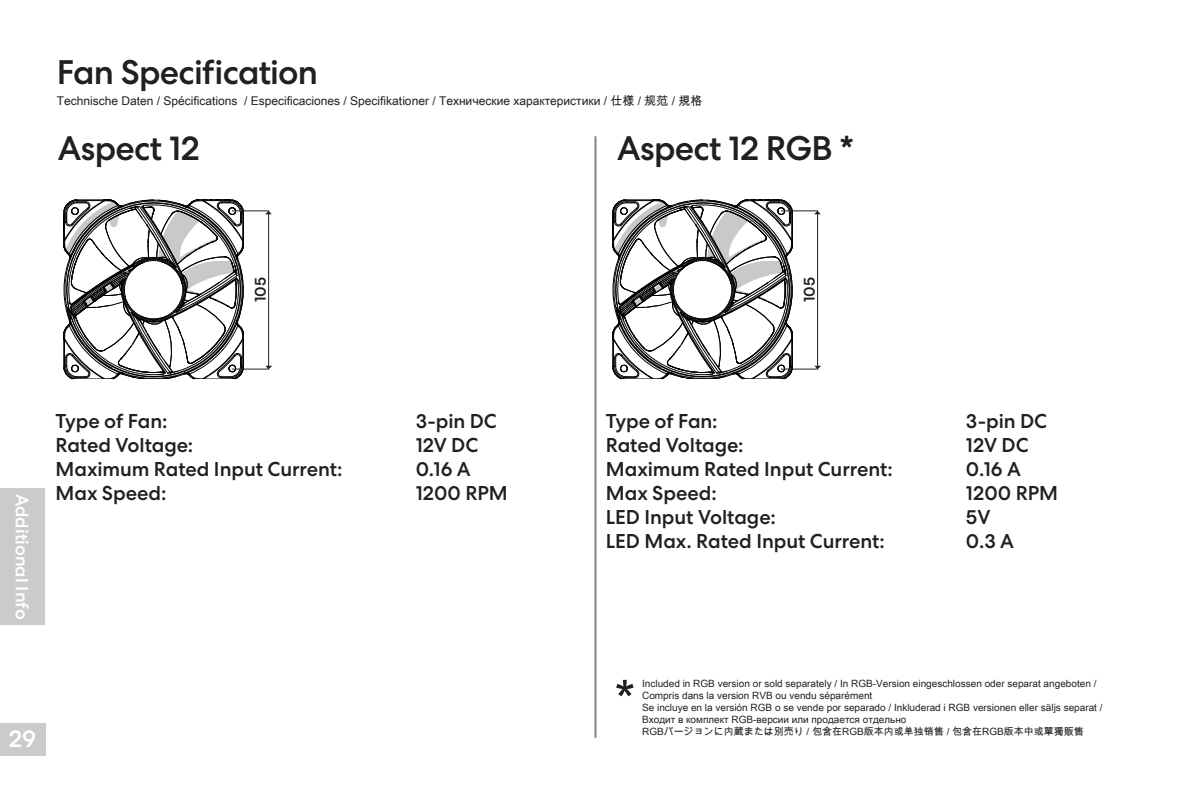
<style>
.page{position:relative;width:1191px;height:806px;background:#fff}
.page>*{position:absolute;margin:0;border:0;box-sizing:border-box;transform-origin:0 0}
.t1{font:54px "Arial Unicode MS";color:#231f20}
.t2{font:500 34px "Centra No 2";letter-spacing:-.02em;color:#231f20}
.t3{font:500 24px "Centra No 2";color:#fff}
.t4{font:500 20px "Centra No 2";letter-spacing:-.005em;color:#231f20}
.t5{font:500 18px "Centra No 2";color:#fff}
.t6{font:500 15.8px "Centra No 2";letter-spacing:-.005em;color:#231f20}
.t7{font:12px "Arial Unicode MS";color:#231f20}
.t8{font:10px/12px "Arial Unicode MS";color:#231f20}
</style>
<div class="page">
<div style="left:0;top:722px;width:45px;height:32px;background:#c9cbcc"></div>
<hr style="left:594px;top:136px;width:2px;height:601px;background:#818385">
<div style="left:0;top:488px;width:45px;height:136px;background:#c9cbcc"></div>
<svg style="left:63px;top:199px;width:209px;height:181px"></svg>
<svg style="left:612px;top:199px;width:209px;height:181px"></svg>
<h2 class="t2" style="left:57px;top:58px;width:263px">Fan Specification</h2>
<p class="t7" style="left:57px;top:92px;width:647px">Technische Daten / Spécifications / Especificaciones / Specifikationer / Технические характеристики / 仕様 / 规范 / 規格</p>
<h2 class="t2" style="left:58px;top:134px;width:143px">Aspect 12</h2>
<h3 class="t6" style="left:254px;top:302px;width:27px;rotate:-90deg">105</h3>
<h2 class="t2" style="left:617px;top:134px;width:238px">Aspect 12 RGB *</h2>
<h3 class="t6" style="left:803px;top:302px;width:27px;rotate:-90deg">105</h3>
<h3 class="t5" style="left:29px;top:493px;width:127px;rotate:90deg">Additional Info</h3>
<h3 class="t4" style="left:56px;top:413px;width:113px">Type of Fan:</h3>
<h3 class="t4" style="left:416px;top:413px;width:83px">3-pin DC</h3>
<h3 class="t4" style="left:56px;top:437px;width:139px">Rated Voltage:</h3>
<h3 class="t4" style="left:416px;top:437px;width:64px">12V DC</h3>
<h3 class="t4" style="left:56px;top:461px;width:288px">Maximum Rated Input Current:</h3>
<h3 class="t4" style="left:416px;top:461px;width:57px">0.16 A</h3>
<h3 class="t4" style="left:56px;top:485px;width:112px">Max Speed:</h3>
<h3 class="t4" style="left:416px;top:485px;width:94px">1200 RPM</h3>
<h3 class="t3" style="left:9px;top:728px;width:29px">29</h3>
<h3 class="t4" style="left:606px;top:413px;width:113px">Type of Fan:</h3>
<h3 class="t4" style="left:966px;top:413px;width:83px">3-pin DC</h3>
<h3 class="t4" style="left:606px;top:437px;width:139px">Rated Voltage:</h3>
<h3 class="t4" style="left:966px;top:437px;width:64px">12V DC</h3>
<h3 class="t4" style="left:606px;top:461px;width:288px">Maximum Rated Input Current:</h3>
<h3 class="t4" style="left:966px;top:461px;width:57px">0.16 A</h3>
<h3 class="t4" style="left:606px;top:485px;width:112px">Max Speed:</h3>
<h3 class="t4" style="left:966px;top:485px;width:94px">1200 RPM</h3>
<h3 class="t4" style="left:606px;top:509px;width:171px">LED Input Voltage:</h3>
<h3 class="t4" style="left:966px;top:509px;width:26px">5V</h3>
<h3 class="t4" style="left:606px;top:533px;width:280px">LED Max. Rated Input Current:</h3>
<h3 class="t4" style="left:966px;top:533px;width:50px">0.3 A</h3>
<h1 class="t1" style="left:614px;top:668px;width:23px">*</h1>
<p class="t8" style="left:642px;top:677px;width:462px">Included in RGB version or sold separately / In RGB-Version eingeschlossen oder separat angeboten / Compris dans la version RVB ou vendu séparément<br>Se incluye en la versión RGB o se vende por separado / Inkluderad i RGB versionen eller säljs separat / Входит в комплект RGB-версии или продается отдельно<br>RGBバージョンに内蔵または別売り / 包含在RGB版本内或单独销售 / 包含在RGB版本中或單獨販售</p>
</div>
